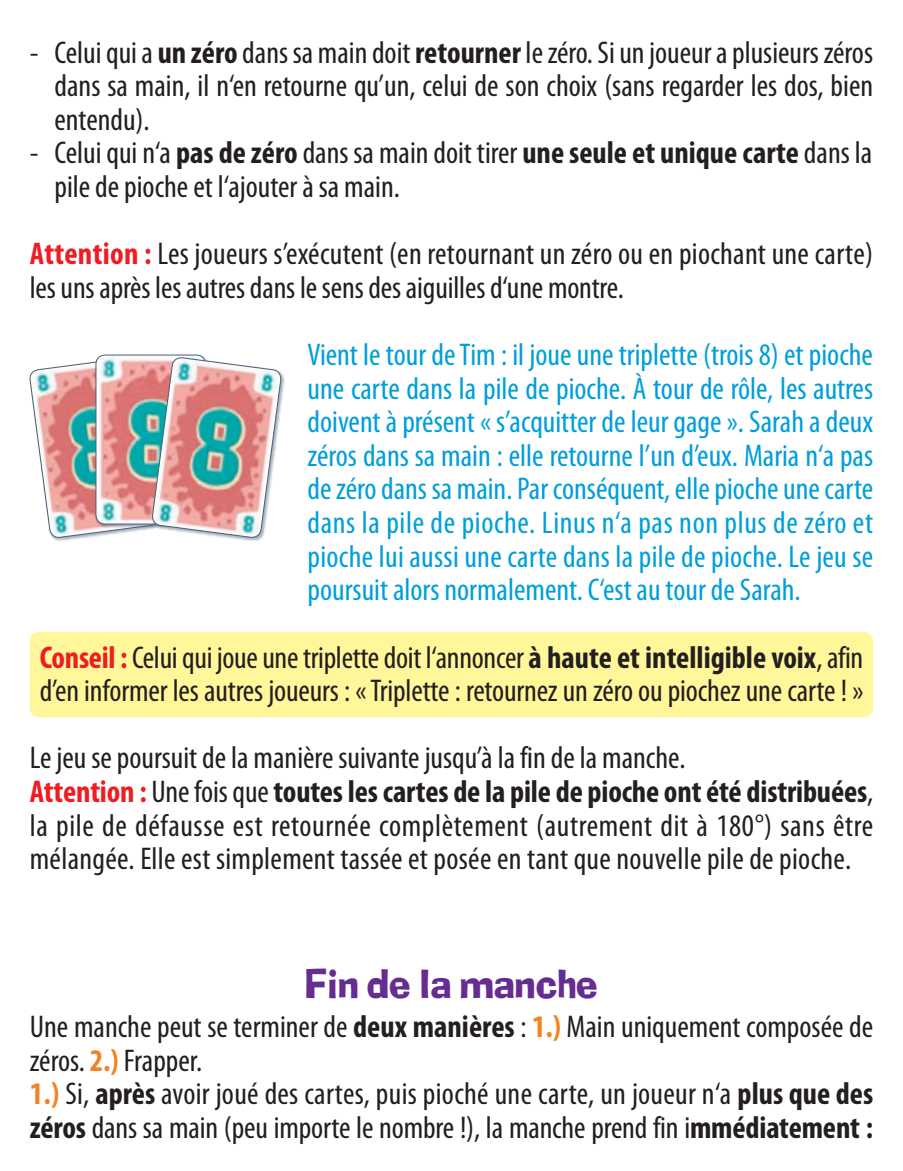
<style>
.page{position:relative;width:903px;height:1171px;background:#fff}
.page>*{position:absolute;margin:0;border:0;box-sizing:border-box;transform-origin:0 0}
.t1{font:38.5px "Ad Lib";color:#652d91;scale:.9 1}
.t2{font:condensed 31.5px/33.6px "Myriad Pro";color:#231f20}
.t3{font:condensed 31.5px/33.6px "Myriad Pro";color:#009fda;text-align:justify}
.t4{font:condensed 31.5px "Myriad Pro";letter-spacing:.02em;color:#009fda}
.s1{font-weight:700}
.s2{font-weight:700;color:#ee1d23}
.s3{font-weight:700;color:#f58220}
</style>
<div class="page">
<div style="left:30px;top:632px;width:843px;height:85px;background:#fff79a;border-radius:10px"></div>
<div style="left:30px;top:358px;width:132px;height:184px;background:#51657e;opacity:.5"></div>
<div style="left:152px;top:358px;width:133px;height:182px;background:#51657e;opacity:.5"></div>
<svg style="left:29px;top:357px;width:253px;height:181px"></svg>
<p class="t2" style="left:30px;top:36px;width:845px">- Celui qui a <span class="s1">un zéro</span> dans sa main doit <span class="s1">retourner</span> le zéro. Si un joueur a plusieurs zéros</p>
<p class="t2" style="left:55px;top:70px;width:820px">dans sa main, il n‘en retourne qu’un, celui de son choix (sans regarder les dos, bien</p>
<p class="t2" style="left:55px;top:103px;width:97px">entendu).</p>
<p class="t2" style="left:30px;top:137px;width:844px">- Celui qui n‘a <span class="s1">pas de zéro</span> dans sa main doit tirer <span class="s1">une seule et unique carte</span> dans la</p>
<p class="t2" style="left:55px;top:170px;width:347px">pile de pioche et l‘ajouter à sa main.</p>
<p class="t2" style="left:30px;top:238px;width:845px"><span class="s2">Attention :</span> Les joueurs s’exécutent (en retournant un zéro ou en piochant une carte)</p>
<p class="t2" style="left:30px;top:271px;width:595px">les uns après les autres dans le sens des aiguilles d‘une montre.</p>
<p class="t3" style="left:308px;top:338px;width:567px">Vient le tour de Tim : il joue une triplette (trois 8) et pioche une carte dans la pile de pioche. À tour de rôle, les autres doivent à présent « s’acquitter de leur gage ». Sarah a deux zéros dans sa main : elle retourne l’un d’eux. Maria n‘a pas de zéro dans sa main. Par conséquent, elle pioche une carte</p>
<p class="t4" style="left:308px;top:506px;width:567px">dans la pile de pioche. Linus n‘a pas non plus de zéro et</p>
<p class="t3" style="left:308px;top:540px;width:567px">pioche lui aussi une carte dans la pile de pioche. Le jeu se</p>
<p class="t3" style="left:308px;top:574px;width:495px">poursuit alors normalement. C‘est au tour de Sarah.</p>
<p class="t2" style="left:40px;top:641px;width:825px"><span class="s2">Conseil :</span> Celui qui joue une triplette doit l‘annoncer <span class="s1">à haute et intelligible voix</span>, afin d’en informer les autres joueurs : « Triplette : retournez un zéro ou piochez une carte ! »</p>
<p class="t2" style="left:30px;top:742px;width:657px">Le jeu se poursuit de la manière suivante jusqu’à la fin de la manche.</p>
<p class="t2" style="left:30px;top:775px;width:845px;text-align:justify"><span class="s2">Attention :</span> Une fois que <span class="s1">toutes les cartes de la pile de pioche ont été distribuées</span>, la pile de défausse est retournée complètement (autrement dit à 180°) sans être mélangée. Elle est simplement tassée et posée en tant que nouvelle pile de pioche.</p>
<p class="t1" style="left:305px;top:961px;width:327px">Fin de la manche</p>
<p class="t2" style="left:30px;top:1010px;width:845px">Une manche peut se terminer de <span class="s1">deux manières</span> : <span class="s3">1.)</span> Main uniquement composée de zéros. <span class="s3">2.)</span> Frapper.</p>
<p class="t2" style="left:30px;top:1078px;width:845px"><span class="s3">1.)</span> Si, <span class="s1">après</span> avoir joué des cartes, puis pioché une carte, un joueur n‘a <span class="s1">plus que des zéros</span> dans sa main (peu importe le nombre !), la manche prend fin i<span class="s1">mmédiatement :</span></p>
</div>
